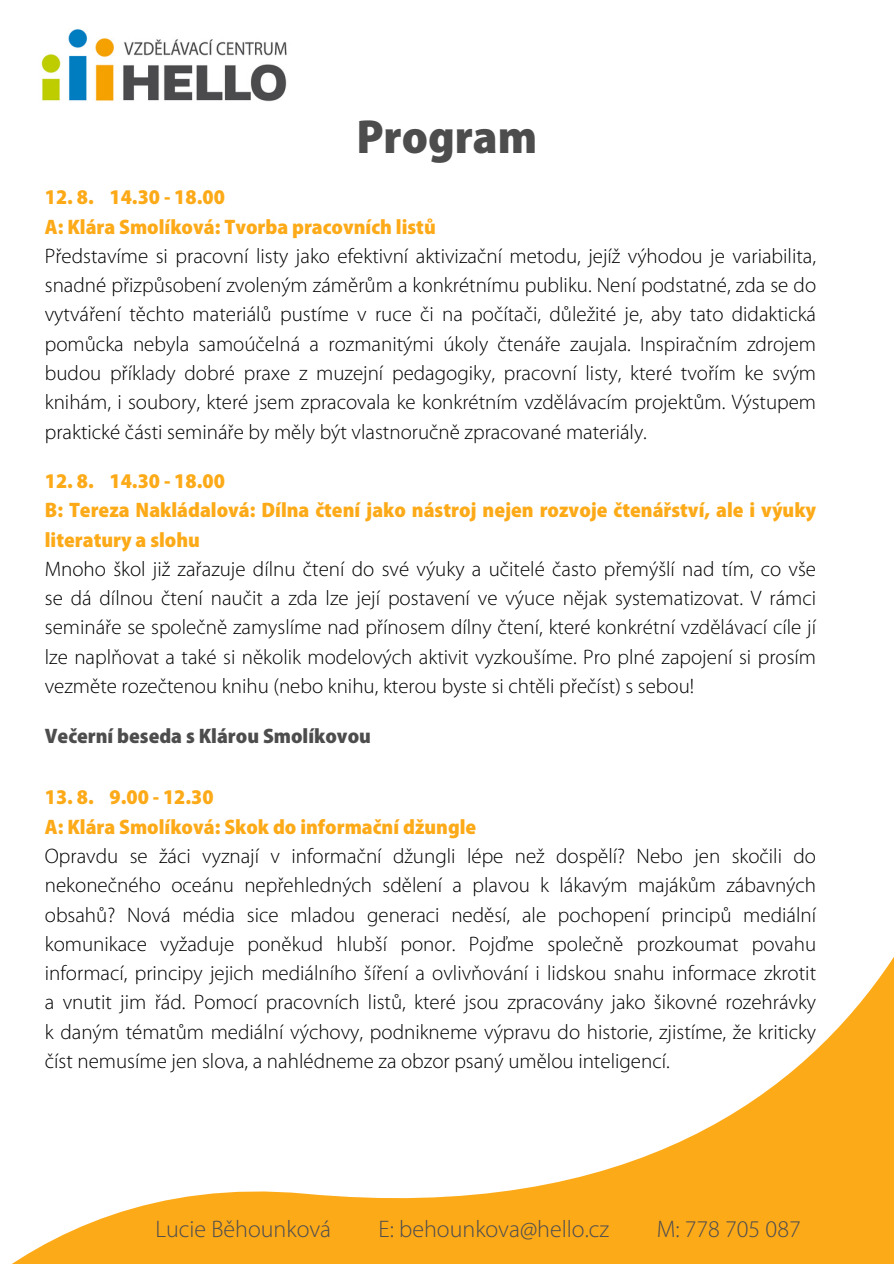
<style>
.page{position:relative;width:894px;height:1264px;background:#fff}
.page>*{position:absolute;margin:0;border:0;box-sizing:border-box;transform-origin:0 0}
.t1{font:900 semi-condensed 48px "Myriad Pro";color:#4d4d4e}
.t2{font:300 24px "Myriad Pro";color:#4d4d4e}
.t3{font:300 21px/29.2px "Myriad Pro";color:#000;text-align:justify}
.t4{font:900 semi-condensed 21px/29.2px "Myriad Pro";color:#fdaa19}
.t5{font:900 semi-condensed 21px "Myriad Pro";color:#4d4d4e}
</style>
<div class="page">
<img style="left:41px;top:29px;width:246px;height:73px">
<svg style="left:13px;top:958px;width:880px;height:305px"></svg>
<p class="t1" style="left:356px;top:116px;width:182px">Program</p>
<h1 class="t4" style="left:45px;top:184px;width:181px">12. 8. 14.30 - 18.00</h1>
<p class="t4" style="left:45px;top:214px;width:392px">A: Klára Smolíková: Tvorba pracovních listů</p>
<p class="t3" style="left:45px;top:243px;width:772px">Představíme si pracovní listy jako efektivní aktivizační metodu, jejíž výhodou je variabilita, snadné přizpůsobení zvoleným záměrům a konkrétnímu publiku. Není podstatné, zda se do vytváření těchto materiálů pustíme v ruce či na počítači, důležité je, aby tato didaktická pomůcka nebyla samoúčelná a rozmanitými úkoly čtenáře zaujala. Inspiračním zdrojem budou příklady dobré praxe z muzejní pedagogiky, pracovní listy, které tvořím ke svým knihám, i soubory, které jsem zpracovala ke konkrétním vzdělávacím projektům. Výstupem praktické části semináře by měly být vlastnoručně zpracované materiály.</p>
<h3 class="t4" style="left:45px;top:468px;width:181px">12. 8. 14.30 - 18.00</h3>
<p class="t4" style="left:45px;top:497px;width:772px">B: Tereza Nakládalová: Dílna čtení jako nástroj nejen rozvoje čtenářství, ale i výuky literatury a slohu</p>
<p class="t3" style="left:45px;top:556px;width:772px">Mnoho škol již zařazuje dílnu čtení do své výuky a učitelé často přemýšlí nad tím, co vše se dá dílnou čtení naučit a zda lze její postavení ve výuce nějak systematizovat. V rámci semináře se společně zamyslíme nad přínosem dílny čtení, které konkrétní vzdělávací cíle jí lze naplňovat a také si několik modelových aktivit vyzkoušíme. Pro plné zapojení si prosím vezměte rozečtenou knihu (nebo knihu, kterou byste si chtěli přečíst) s sebou!</p>
<p class="t5" style="left:45px;top:727px;width:327px">Večerní beseda s Klárou Smolíkovou</p>
<p class="t4" style="left:45px;top:784px;width:170px">13. 8. 9.00 - 12.30</p>
<p class="t4" style="left:45px;top:813px;width:433px">A: Klára Smolíková: Skok do informační džungle</p>
<p class="t3" style="left:45px;top:843px;width:772px">Opravdu se žáci vyznají v informační džungli lépe než dospělí? Nebo jen skočili do nekonečného oceánu nepřehledných sdělení a plavou k lákavým majákům zábavných obsahů? Nová média sice mladou generaci neděsí, ale pochopení principů mediální komunikace vyžaduje poněkud hlubší ponor. Pojďme společně prozkoumat povahu informací, principy jejich mediálního šíření a ovlivňování i lidskou snahu informace zkrotit a vnutit jim řád. Pomocí pracovních listů, které jsou zpracovány jako šikovné rozehrávky k daným tématům mediální výchovy, podnikneme výpravu do historie, zjistíme, že kriticky číst nemusíme jen slova, a nahlédneme za obzor psaný umělou inteligencí.</p>
<p class="t2" style="left:155px;top:1218px;width:177px">Lucie Běhounková</p>
<p class="t2" style="left:378px;top:1218px;width:232px">E: behounkova@hello.cz</p>
<p class="t2" style="left:656px;top:1218px;width:145px">M: 778 705 087</p>
</div>
